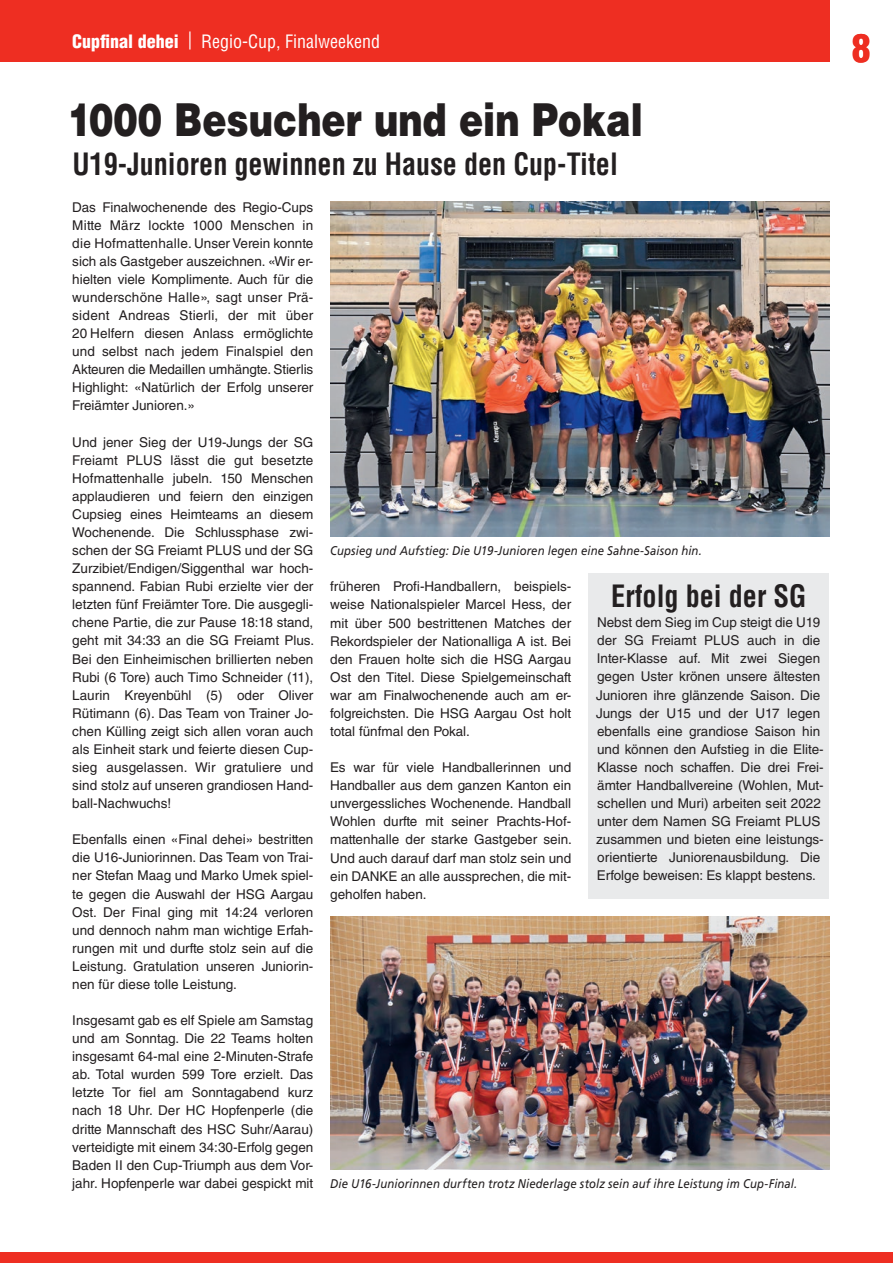
<style>
.page{position:relative;width:893px;height:1263px;background:#fff}
.page>*{position:absolute;margin:0;border:0;box-sizing:border-box;transform-origin:0 0}
.t1{font:900 45.45px "Helvetica LT Std";color:#231f20;scale:.8 1}
.t2{font:900 condensed 37.5px "Helvetica LT Std";color:#ee2e22}
.t3{font:700 condensed 30px "Helvetica LT Std";color:#231f20;scale:.94 1}
.t4{font:condensed 18px "Helvetica LT Std";color:#fff}
.t5{font:900 condensed 18px "Helvetica LT Std";color:#fff}
.t6{font:13.5px/18.1px "Helvetica LT Std";color:#231f20;text-align:justify}
.t7{font:italic 12.6px "Frutiger LT Com";letter-spacing:.01em;color:#231f20;scale:.9 1}
</style>
<div class="page">
<div style="left:0;top:1252px;width:893px;height:11px;background:#ee2e22"></div>
<div style="left:0;top:0;width:829px;height:62px;background:#ee2e22"></div>
<img style="left:330px;top:202px;width:499px;height:335px">
<img style="left:330px;top:916px;width:499px;height:253px">
<div style="left:588px;top:573px;width:241px;height:325px;background:#e9eaeb"></div>
<h3 class="t4" style="left:144px;top:30px;width:207px">| Der Präsident hat das Wort</h3>
<h3 class="t4" style="left:188px;top:30px;width:194px">| Regio-Cup, Finalweekend</h3>
<h3 class="t5" style="left:72px;top:30px;width:108px">Cupfinal dehei</h3>
<h3 class="t5" style="left:72px;top:30px;width:50px">Editori</h3>
<h1 class="t1" style="left:68px;top:90px;width:720px">1000 Besucher und ein Pokal</h1>
<h3 class="t3" style="left:72px;top:145px;width:582px">U19-Junioren gewinnen zu Hause den Cup-Titel</h3>
<p class="t6" style="left:72px;top:198px;width:243px">Das Finalwochenende des Regio-Cups Mitte März lockte 1000 Menschen in die Hofmattenhalle. Unser Verein konnte sich als Gastgeber auszeichnen. «Wir er&shy;hielten viele Komplimente. Auch für die wunderschöne Halle», sagt unser Prä&shy;sident Andreas Stierli, der mit über 20 Helfern diesen Anlass ermöglichte und selbst nach jedem Finalspiel den Akteuren die Medaillen umhängte. Stierlis Highlight: «Natürlich der Erfolg unserer Freiämter Junioren.»</p>
<p class="t6" style="left:72px;top:433px;width:243px">Und jener Sieg der U19-Jungs der SG Freiamt PLUS lässt die gut besetzte Hofmattenhalle jubeln. 150 Menschen applaudieren und feiern den einzigen Cupsieg eines Heimteams an diesem Wochenende. Die Schlussphase zwi&shy;schen der SG Freiamt PLUS und der SG Zurzibiet/Endigen/Siggenthal war hoch&shy;spannend. Fabian Rubi erzielte vier der letzten fünf Freiämter Tore. Die ausgegli&shy;chene Partie, die zur Pause 18:18 stand, geht mit 34:33 an die SG Freiamt Plus.<br>Bei den Einheimischen brillierten neben Rubi (6 Tore) auch Timo Schneider (11), Laurin Kreyenbühl (5) oder Oliver Rütimann (6). Das Team von Trainer Jo&shy;chen Külling zeigt sich allen voran auch als Einheit stark und feierte diesen Cup&shy;sieg ausgelassen. Wir gratuliere und sind stolz auf unseren grandiosen Hand&shy;ball-Nachwuchs!</p>
<p class="t6" style="left:72px;top:830px;width:243px">Ebenfalls einen «Final dehei» bestritten die U16-Juniorinnen. Das Team von Trai&shy;ner Stefan Maag und Marko Umek spiel&shy;te gegen die Auswahl der HSG Aargau Ost. Der Final ging mit 14:24 verloren und dennoch nahm man wichtige Erfah&shy;rungen mit und durfte stolz sein auf die Leistung. Gratulation unseren Juniorin&shy;nen für diese tolle Leistung.</p>
<p class="t6" style="left:72px;top:1011px;width:243px">Insgesamt gab es elf Spiele am Samstag und am Sonntag. Die 22 Teams holten insgesamt 64-mal eine 2-Minuten-Strafe ab. Total wurden 599 Tore erzielt. Das letzte Tor fiel am Sonntagabend kurz nach 18 Uhr. Der HC Hopfenperle (die dritte Mannschaft des HSC Suhr/Aarau) verteidigte mit einem 34:30-Erfolg gegen Baden II den Cup-Triumph aus dem Vor&shy;jahr. Hopfenperle war dabei gespickt mit</p>
<p class="t7" style="left:330px;top:543px;width:414px">Cupsieg und Aufstieg: Die U19-Junioren legen eine Sahne-Saison hin.</p>
<p class="t6" style="left:330px;top:577px;width:243px">früheren Profi-Handballern, beispiels&shy;weise Nationalspieler Marcel Hess, der mit über 500 bestrittenen Matches der Rekordspieler der Nationalliga A ist. Bei den Frauen holte sich die HSG Aargau Ost den Titel. Diese Spielgemeinschaft war am Finalwochenende auch am er&shy;folgreichsten. Die HSG Aargau Ost holt total fünfmal den Pokal.</p>
<p class="t6" style="left:330px;top:758px;width:243px">Es war für viele Handballerinnen und Handballer aus dem ganzen Kanton ein unvergessliches Wochenende. Handball Wohlen durfte mit seiner Prachts-Hof&shy;mattenhalle der starke Gastgeber sein.<br>Und auch darauf darf man stolz sein und ein DANKE an alle aussprechen, die mit&shy;geholfen haben.</p>
<h3 class="t3" style="left:611px;top:578px;width:209px">Erfolg bei der SG</h3>
<p class="t6" style="left:596px;top:613px;width:229px;text-align:left">Nebst dem Sieg im Cup steigt die U19 der SG Freiamt PLUS auch in die Inter-Klasse auf. Mit zwei Siegen gegen Uster krönen unsere ältesten Junioren ihre glänzende Saison. Die Jungs der U15 und der U17 legen ebenfalls eine grandiose Saison hin und können den Aufstieg in die Elite-Klasse noch schaffen. Die drei Frei&shy;ämter Handballvereine (Wohlen, Mut&shy;schellen und Muri) arbeiten seit 2022 unter dem Namen SG Freiamt PLUS zusammen und bieten eine leistungs&shy;orientierte Juniorenausbildung. Die Erfolge beweisen: Es klappt bestens.</p>
<p class="t7" style="left:330px;top:1176px;width:520px">Die U16-Juniorinnen durften trotz Niederlage stolz sein auf ihre Leistung im Cup-Final.</p>
<h2 class="t2" style="left:852px;top:24px;width:20px">8</h2>
</div>
